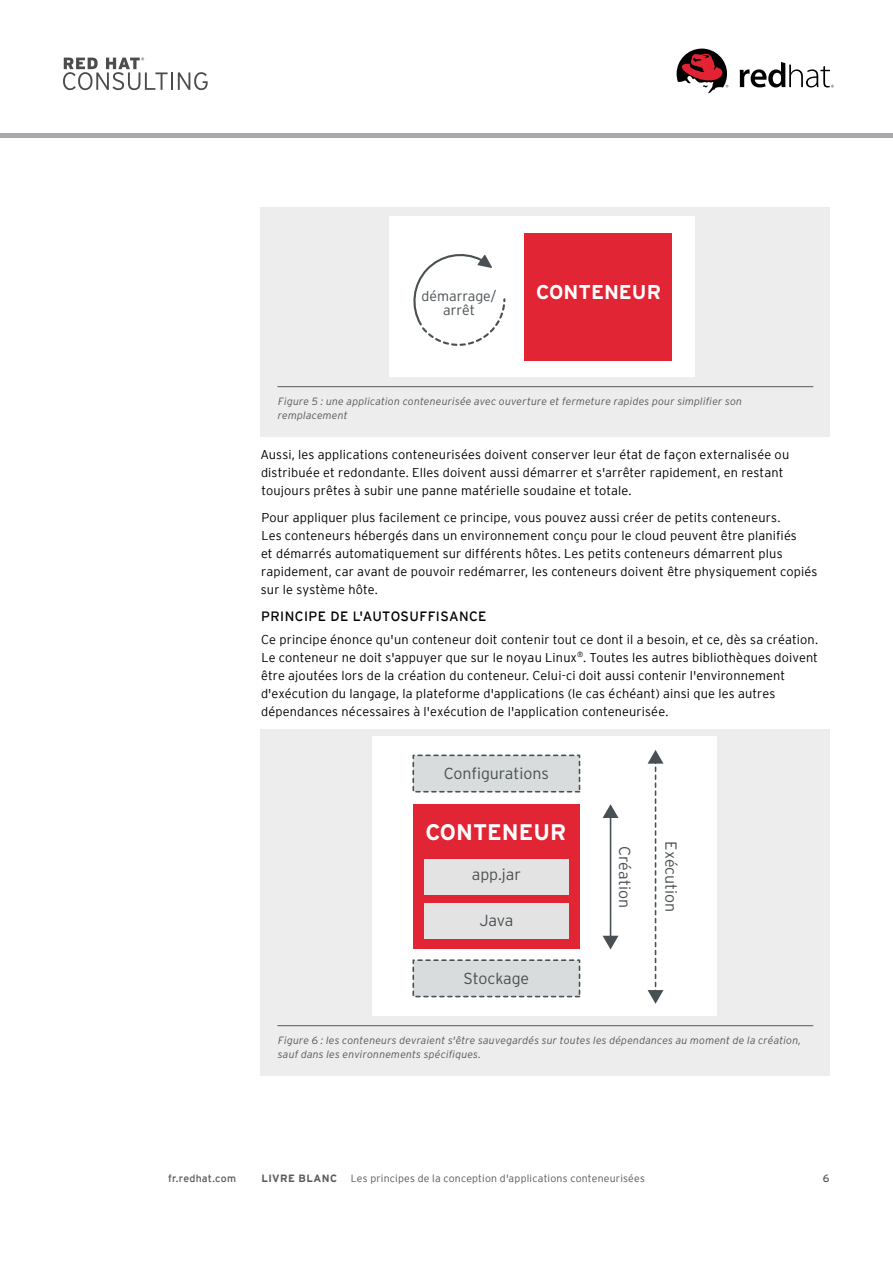
<style>
.page{position:relative;width:893px;height:1263px;background:#fff}
.page>*{position:absolute;margin:0;border:0;box-sizing:border-box;transform-origin:0 0}
.t1{font:700 22.5px "Interstate";color:#fff}
.t2{font:700 19.95px "Interstate";color:#fff}
.t3{font:300 15.9px "Interstate";color:#495053}
.t4{font:300 14.1px "Interstate";color:#495053}
.t5{font:13.5px "Interstate";letter-spacing:.03em;color:#000}
.t6{font:300 12.75px/18px "Interstate";letter-spacing:.01em;color:#000}
.t7{font:italic 300 10.5px/13.5px "Interstate";letter-spacing:.015em;color:#58585b}
.t8{font:300 10.5px "Interstate";letter-spacing:.02em;color:#58585b}
.t9{font:10.5px "Interstate";letter-spacing:.02em;color:#58585b}
.t10{font:700 10.5px "Interstate";letter-spacing:.04em;color:#58585b}
</style>
<div class="page">
<div style="left:261px;top:207px;width:569px;height:229px;background:#ededee"></div>
<hr style="left:277px;top:386px;width:536px;height:1px;background:#58585b">
<div style="left:389px;top:217px;width:306px;height:160px;background:#fff"></div>
<div style="left:524px;top:233px;width:148px;height:128px;background:#e12534"></div>
<svg style="left:413px;top:254px;width:92px;height:92px"></svg>
<div style="left:261px;top:729px;width:569px;height:346px;background:#ededee"></div>
<hr style="left:277px;top:1025px;width:536px;height:1px;background:#58585b">
<div style="left:372px;top:736px;width:345px;height:280px;background:#fff"></div>
<div style="left:413px;top:805px;width:167px;height:144px;background:#e12534"></div>
<div style="left:424px;top:859px;width:145px;height:35px;background:#e4e3e3"></div>
<div style="left:424px;top:903px;width:145px;height:36px;background:#e4e3e3"></div>
<div style="left:412px;top:754px;width:168px;height:38px;background:#d8dcdd;border:2px dashed #495053"></div>
<div style="left:412px;top:959px;width:168px;height:38px;background:#d8dcdd;border:2px dashed #495053"></div>
<hr style="left:610px;top:816px;width:1px;height:122px;background:#495053">
<svg style="left:603px;top:804px;width:15px;height:14px"></svg>
<svg style="left:603px;top:936px;width:15px;height:13px"></svg>
<svg style="left:648px;top:750px;width:15px;height:254px"></svg>
<svg style="left:740px;top:62px;width:94px;height:25px"></svg>
<svg style="left:677px;top:49px;width:51px;height:45px"></svg>
<svg style="left:63px;top:58px;width:145px;height:32px"></svg>
<hr style="left:0;top:133px;width:893px;height:4px;background:#a7a9ac">
<p class="t4" style="left:422px;top:288px;width:77px">démarrage/</p>
<h2 class="t2" style="left:536px;top:280px;width:126px">CONTENEUR</h2>
<p class="t4" style="left:443px;top:302px;width:34px">arrêt</p>
<p class="t7" style="left:278px;top:394px;width:466px">Figure 5 : une application conteneurisée avec ouverture et fermeture rapides pour simplifier son remplacement</p>
<p class="t6" style="left:260px;top:445px;width:530px">Aussi, les applications conteneurisées doivent conserver leur état de façon externalisée ou distribuée et redondante. Elles doivent aussi démarrer et s'arrêter rapidement, en restant toujours prêtes à subir une panne matérielle soudaine et totale.</p>
<p class="t6" style="left:261px;top:508px;width:558px">Pour appliquer plus facilement ce principe, vous pouvez aussi créer de petits conteneurs.<br>Les conteneurs hébergés dans un environnement conçu pour le cloud peuvent être planifiés<br>et démarrés automatiquement sur différents hôtes. Les petits conteneurs démarrent plus rapidement, car avant de pouvoir redémarrer, les conteneurs doivent être physiquement copiés sur le système hôte.</p>
<p class="t5" style="left:261px;top:609px;width:227px">PRINCIPE DE L'AUTOSUFFISANCE</p>
<p class="t6" style="left:261px;top:630px;width:559px">Ce principe énonce qu'un conteneur doit contenir tout ce dont il a besoin, et ce, dès sa création.<br>Le conteneur ne doit s'appuyer que sur le noyau Linux<sup>®</sup>. Toutes les autres bibliothèques doivent être ajoutées lors de la création du conteneur. Celui-ci doit aussi contenir l'environnement d'exécution du langage, la plateforme d'applications (le cas échéant) ainsi que les autres dépendances nécessaires à l'exécution de l'application conteneurisée.</p>
<p class="t3" style="left:444px;top:764px;width:107px">Configurations</p>
<h1 class="t1" style="left:425px;top:819px;width:142px">CONTENEUR</h1>
<p class="t3" style="left:472px;top:866px;width:51px">app.jar</p>
<p class="t3" style="left:479px;top:912px;width:36px">Java</p>
<p class="t3" style="left:464px;top:969px;width:67px">Stockage</p>
<p class="t3" style="left:634px;top:846px;width:63px;rotate:90deg">Création</p>
<p class="t3" style="left:680px;top:841px;width:72px;rotate:90deg">Exécution</p>
<p class="t7" style="left:278px;top:1033px;width:525px">Figure 6 : les conteneurs devraient s'être sauvegardés sur toutes les dépendances au moment de la création, sauf dans les environnements spécifiques.</p>
<p class="t9" style="left:168px;top:1172px;width:70px">fr.redhat.com</p>
<p class="t10" style="left:262px;top:1172px;width:77px">LIVRE BLANC</p>
<p class="t8" style="left:351px;top:1172px;width:296px">Les principes de la conception d'applications conteneurisées</p>
<p class="t9" style="left:823px;top:1172px;width:8px">6</p>
</div>
